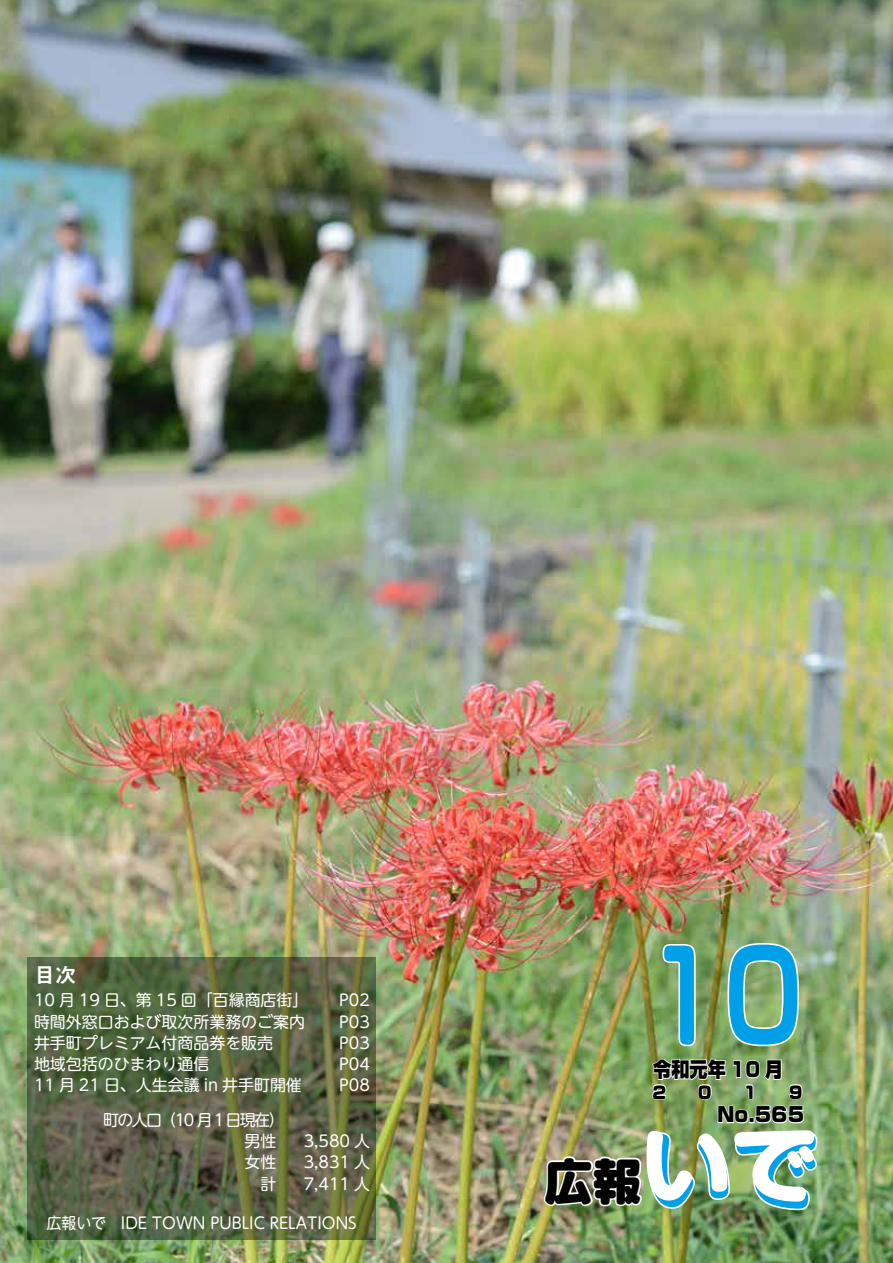
<style>
.page{position:relative;width:893px;height:1263px;background:#fff}
.page>*{position:absolute;margin:0;border:0;box-sizing:border-box;transform-origin:0 0}
.t1{font:700 124.35px "Soft Go Std De";color:#00a0e9;scale:.8 1}
.t2{font:900 87.3px "Soft Go Std";color:#00a0e9}
.t3{font:900 48.45px "Soft Go Std";color:#000}
.t4{font:21.3px "Midashi Go Pro MB31";color:#fff}
.t5{font:900 20.25px "Shin Go Pro";color:#000;scale:.9 1}
.t6{font:900 20.25px "Shin Go Pro";color:#000}
.t7{font:900 16.95px "Soft Go Std";color:#000}
.t8{font:15.9px/34.3px "UD Shin M Go Pro";color:#fff}
.t9{font:15.9px "UD Shin M Go Pro";color:#fff;scale:.93 1}
.s1{font-family:"Soft Go Std De";font-weight:700;font-size:83.4px;color:#fff}
</style>
<div class="page">
<img style="left:0;top:0;width:893px;height:1263px">
<svg style="left:661px;top:941px;width:36px;height:107px;background:#97b580"></svg>
<svg style="left:726px;top:941px;width:75px;height:107px;background:#9cb985"></svg>
<img style="left:542px;top:1058px;width:277px;height:154px">
<svg style="left:27px;top:957px;width:348px;height:282px;background:#586241"></svg>
<h3 class="t4" style="left:34px;top:958px;width:44px">目次</h3>
<p class="t8" style="left:34px;top:982px;width:276px">10 月 19 日、第 15 回「百縁商店街」</p>
<p class="t8" style="left:339px;top:982px;width:32px">P02</p>
<p class="t8" style="left:34px;top:1004px;width:273px">時間外窓口および取次所業務のご案内</p>
<p class="t8" style="left:339px;top:1004px;width:32px">P03</p>
<p class="t8" style="left:34px;top:1025px;width:241px">井手町プレミアム付商品券を販売</p>
<p class="t8" style="left:339px;top:1025px;width:32px">P03</p>
<p class="t8" style="left:34px;top:1046px;width:177px">地域包括のひまわり通信</p>
<p class="t8" style="left:339px;top:1046px;width:32px">P04</p>
<p class="t8" style="left:103px;top:1067px;width:200px;text-indent:-69px">11 月 21 日、人生会議 in 井手町開催町の人口（10 月１日現在(</p>
<p class="t8" style="left:339px;top:1067px;width:32px">P08</p>
<p class="t8" style="left:245px;top:1123px;width:33px">男性</p>
<p class="t8" style="left:304px;top:1123px;width:68px">3,580 人</p>
<p class="t8" style="left:245px;top:1144px;width:33px">女性</p>
<p class="t8" style="left:304px;top:1144px;width:68px">3,831 人</p>
<p class="t8" style="left:260px;top:1165px;width:17px">計</p>
<p class="t8" style="left:304px;top:1165px;width:68px">7,411 人</p>
<p class="t9" style="left:47px;top:1210px;width:335px">広報いで　IDE TOWN PUBLIC RELATIONS</p>
<h1 class="t1" style="left:644px;top:908px;width:200px">10</h1>
<p class="t5" style="left:653px;top:1053px;width:146px">令和元年 10 月</p>
<p class="t6" style="left:717px;top:1099px;width:89px">No.565</p>
<p class="t7" style="left:652px;top:1080px;width:15px">2</p>
<p class="t7" style="left:698px;top:1080px;width:15px">0</p>
<p class="t7" style="left:789px;top:1080px;width:15px">9</p>
<p class="t7" style="left:743px;top:1080px;width:15px">1</p>
<h3 class="t3" style="left:544px;top:1147px;width:276px">広報<span class="s1">いで</span></h3>
<h2 class="t2" style="left:646px;top:1108px;width:176px">いで</h2>
</div>
